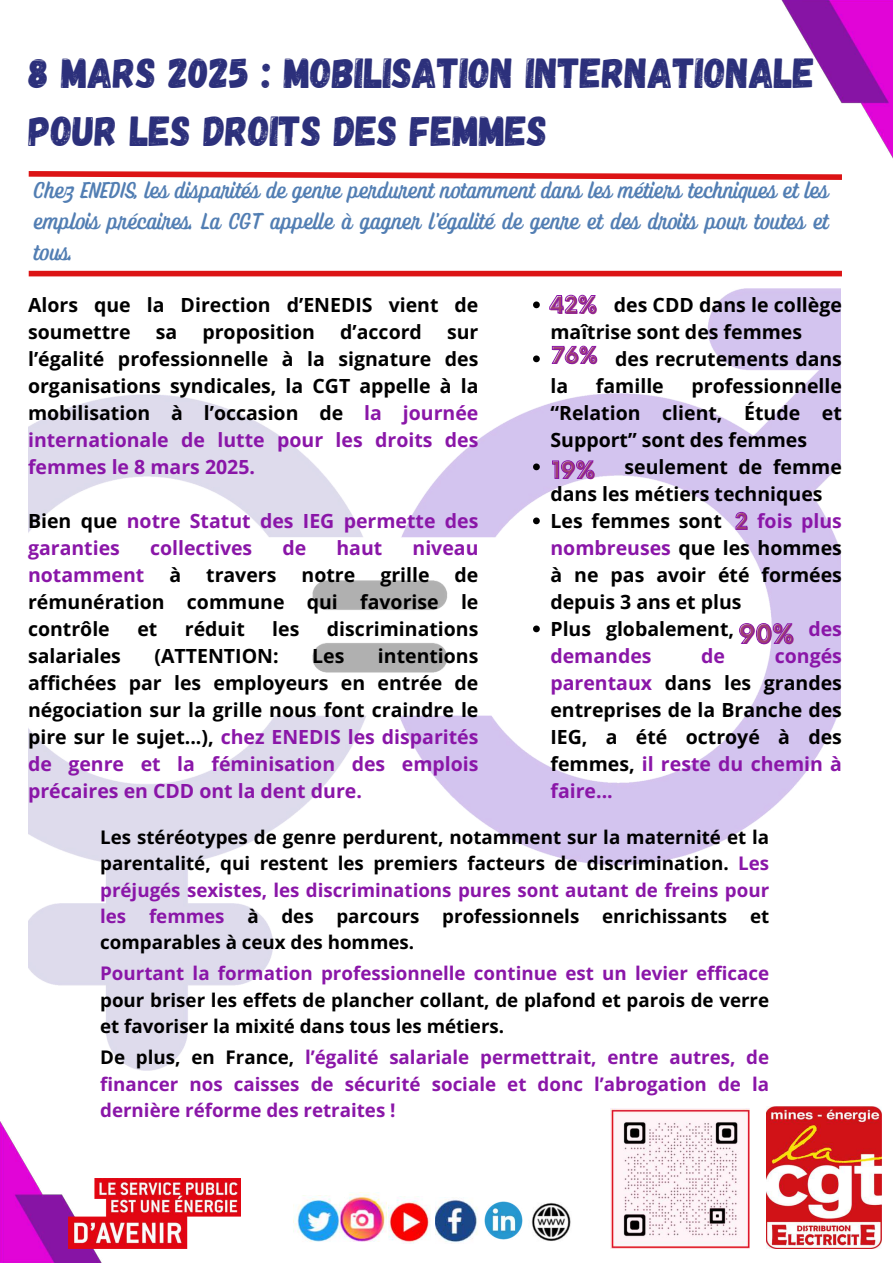
<style>
.page{position:relative;width:893px;height:1263px;background:#fff}
.page>*{position:absolute;margin:0;border:0;box-sizing:border-box;transform-origin:0 0}
.t1{font:42px/58.5px "Gagalin";color:#2c307b}
.t2{font:700 26.03px "Neue Einstellung";color:#9f3f73}
.t3{font:700 23.25px "Neue Einstellung";color:#9f3f73}
.t4{font:22.5px/30.9px "Ayr Tropika Island Script Casual";color:#527eb3;text-align:justify}
.t5{font:700 22.5px "Neue Einstellung";color:#9f3f73}
.t6{font:700 22.27px "Neue Einstellung";color:#9f3f73}
.t7{font:700 19.5px/27px "Open Sans";color:#000;text-align:justify}
.t8{font:700 19.5px/27px "Open Sans";color:#8a16a8}
.t9{font:700 18.75px/26.2px "Open Sans";color:#000;text-align:justify}
.t10{font:700 18.75px/26.2px "Open Sans";color:#8a16a8;text-align:justify}
.s1{color:#8a16a8}
.s2{color:#000}
</style>
<div class="page">
<img style="left:774px;top:0;width:119px;height:271px">
<img style="left:0;top:1121px;width:129px;height:142px">
<img style="left:68px;top:1179px;width:172px;height:69px">
<svg style="left:28px;top:168px;width:819px;height:15px"></svg>
<div style="left:29px;top:271px;width:813px;height:5px;background:#dc1415"></div>
<img style="left:293px;top:1195px;width:47px;height:47px">
<img style="left:340px;top:1193px;width:46px;height:48px">
<img style="left:388px;top:1196px;width:42px;height:48px">
<img style="left:435px;top:1199px;width:43px;height:44px">
<img style="left:484px;top:1201px;width:39px;height:39px">
<img style="left:531px;top:1202px;width:40px;height:39px">
<img style="left:766px;top:1106px;width:115px;height:142px">
<img style="left:29px;top:289px;width:811px;height:781px">
<svg style="left:533px;top:301px;width:7px;height:7px"></svg>
<svg style="left:533px;top:355px;width:7px;height:7px"></svg>
<svg style="left:533px;top:463px;width:7px;height:7px"></svg>
<svg style="left:533px;top:517px;width:7px;height:7px"></svg>
<svg style="left:533px;top:625px;width:7px;height:7px"></svg>
<svg style="left:549px;top:294px;width:48px;height:20px"></svg>
<svg style="left:551px;top:345px;width:46px;height:19px"></svg>
<svg style="left:551px;top:460px;width:43px;height:20px"></svg>
<svg style="left:735px;top:511px;width:12px;height:19px"></svg>
<svg style="left:739px;top:622px;width:54px;height:23px"></svg>
<img style="left:610px;top:1109px;width:139px;height:139px">
<h1 class="t1" style="left:29px;top:41px;width:788px">8 MARS 2025 : MOBILISATION INTERNATIONALE<br>POUR LES DROITS DES FEMMES</h1>
<p class="t4" style="left:33px;top:174px;width:796px">Chez ENEDIS, les disparités de genre perdurent notamment dans les métiers techniques et les emplois précaires. La CGT appelle à gagner l’égalité de genre et des droits pour toutes et tous.</p>
<p class="t7" style="left:28px;top:290px;width:452px">Alors que la Direction d’ENEDIS vient de soumettre</p>
<p class="t3" style="left:550px;top:284px;width:49px">42%</p>
<p class="t5" style="left:552px;top:336px;width:48px">76%</p>
<p class="t7" style="left:550px;top:290px;width:293px;text-indent:63px">des CDD dans le collège maîtrise sont des femmes</p>
<p class="t7" style="left:615px;top:344px;width:228px">des recrutements dans</p>
<p class="t7" style="left:550px;top:371px;width:19px">la</p>
<p class="t7" style="left:596px;top:371px;width:69px">famille</p>
<p class="t7" style="left:156px;top:317px;width:23px">sa</p>
<p class="t7" style="left:202px;top:317px;width:114px">proposition</p>
<p class="t7" style="left:340px;top:317px;width:83px">d’accord</p>
<p class="t7" style="left:28px;top:317px;width:452px;text-indent:419px">sur l’égalité professionnelle à la signature des organisations syndicales, la CGT appelle à la mobilisation à l’occasion de <span class="s1">la journée internationale de lutte pour les droits des femmes le 8 mars 2025.</span></p>
<p class="t8" style="left:28px;top:506px;width:452px"><span class="s2">Bien que</span> notre Statut des IEG permette des garanties</p>
<p class="t7" style="left:550px;top:371px;width:293px;text-indent:141px">professionnelle “Relation client, Étude et Support” sont des femmes</p>
<p class="t7" style="left:550px;top:452px;width:293px;text-align:left;text-indent:74px">seulement de femme dans les métiers techniques<br>Les femmes sont</p>
<p class="t3" style="left:552px;top:450px;width:45px">19%</p>
<p class="t7" style="left:550px;top:506px;width:293px;text-align:left;text-indent:207px"><span class="s1">fois plus nombreuses</span> que les hommes à ne pas avoir été formées depuis 3 ans et plus<br>Plus globalement,</p>
<p class="t6" style="left:736px;top:502px;width:14px">2</p>
<p class="t8" style="left:150px;top:533px;width:104px">collectives</p>
<p class="t8" style="left:282px;top:533px;width:25px">de</p>
<p class="t8" style="left:336px;top:533px;width:47px">haut</p>
<p class="t8" style="left:412px;top:533px;width:67px">niveau</p>
<p class="t8" style="left:28px;top:560px;width:118px">notamment</p>
<p class="t7" style="left:169px;top:560px;width:13px">à</p>
<p class="t7" style="left:206px;top:560px;width:72px">travers</p>
<p class="t7" style="left:301px;top:560px;width:55px">notre</p>
<p class="t7" style="left:380px;top:560px;width:51px">grille</p>
<p class="t7" style="left:28px;top:560px;width:452px;text-indent:426px">de rémunération commune qui favorise le contrôle</p>
<p class="t7" style="left:137px;top:614px;width:21px">et</p>
<p class="t7" style="left:185px;top:614px;width:61px">réduit</p>
<p class="t7" style="left:272px;top:614px;width:29px">les</p>
<p class="t7" style="left:327px;top:614px;width:153px">discriminations</p>
<p class="t8" style="left:808px;top:614px;width:35px">des</p>
<h2 class="t2" style="left:739px;top:611px;width:57px">90%</h2>
<p class="t7" style="left:550px;top:641px;width:293px;text-indent:224px"><span class="s1">congés parentaux</span> dans les grandes entreprises de la Branche des IEG, a été octroyé à des femmes, <span class="s1">il reste du chemin à faire...</span></p>
<p class="t9" style="left:100px;top:824px;width:670px">Les stéréotypes de genre perdurent, notamment sur la maternité et la parentalité, qui restent les premiers facteurs de discrimination. <span class="s1">Les préjugés sexistes, les discriminations pures sont autant de freins pour les femmes</span> à des parcours professionnels enrichissants et comparables à ceux des hommes.</p>
<p class="t10" style="left:100px;top:960px;width:670px">Pourtant la formation professionnelle continue est un levier efficace</p>
<p class="t9" style="left:100px;top:986px;width:670px">pour briser les effets de plancher collant, de plafond et parois de verre et favoriser la mixité dans tous les métiers.</p>
<p class="t10" style="left:100px;top:1044px;width:670px"><span class="s2">De plus, en France,</span> l’égalité salariale permettrait, entre autres, de financer nos caisses de sécurité sociale et donc l’abrogation de la dernière réforme des retraites !</p>
<p class="t7" style="left:28px;top:641px;width:452px;text-indent:350px">intentions affichées par les employeurs en entrée de négociation sur la grille nous font craindre le pire sur le sujet...), <span class="s1">chez ENEDIS les disparités de genre et la féminisation des emplois précaires en CDD ont la dent dure.</span></p>
<p class="t7" style="left:28px;top:641px;width:94px">salariales</p>
<p class="t7" style="left:154px;top:641px;width:126px">(ATTENTION:</p>
<p class="t7" style="left:312px;top:641px;width:34px">Les</p>
<p class="t8" style="left:550px;top:641px;width:103px">demandes</p>
<p class="t8" style="left:701px;top:641px;width:25px">de</p>
</div>
